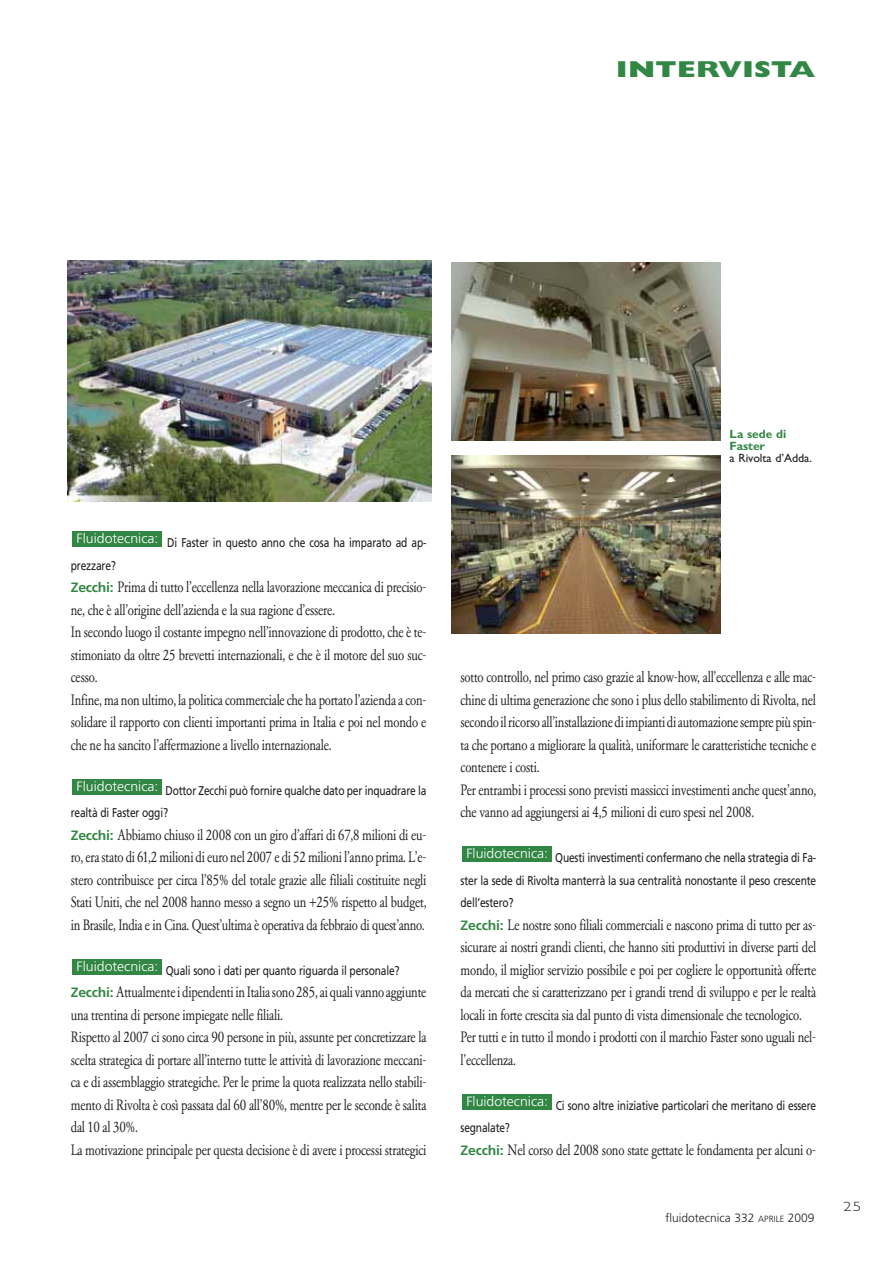
<style>
.page{position:relative;width:889px;height:1277px;background:#fff}
.page>*{position:absolute;margin:0;border:0;box-sizing:border-box;transform-origin:0 0}
.t1{font:800 23.1px "Gill Sans";letter-spacing:.015em;color:#328745;scale:1.27 1}
.t2{font:15.75px/22.5px "Garamond Classico";letter-spacing:-.015em;color:#231f20;scale:.78 1}
.t3{font:300 13.5px "Frutiger LT";color:#fff;scale:1.04 1}
.t4{font:300 13.5px "Gill Sans";color:#231f20;scale:1.27 1}
.t5{font:12.75px/22.5px "Frutiger LT";letter-spacing:-.015em;color:#231f20;scale:.8 1}
.t6{font:300 12px "Frutiger LT";color:#231f20}
.t7{font:12px "Gill Sans";color:#231f20}
.t8{font:700 12px/12px "Gill Sans";color:#328745}
.s1{font-family:"Frutiger LT";font-weight:700;font-size:13.5px;color:#328745}
.s2{font-size:9px}
</style>
<div class="page">
<div style="left:462px;top:1094px;width:89px;height:16px;background:#328745"></div>
<div style="left:72px;top:532px;width:90px;height:15px;background:#328745"></div>
<div style="left:462px;top:847px;width:89px;height:15px;background:#328745"></div>
<div style="left:72px;top:959px;width:90px;height:16px;background:#328745"></div>
<div style="left:72px;top:779px;width:90px;height:16px;background:#328745"></div>
<img style="left:68px;top:261px;width:364px;height:240px">
<img style="left:451px;top:262px;width:269px;height:179px">
<img style="left:451px;top:455px;width:269px;height:179px">
<h1 class="t1" style="left:616px;top:62px;width:158px">INTERVISTA</h1>
<p class="t3" style="left:77px;top:532px;width:80px">Fluidotecnica:</p>
<p class="t5" style="left:167px;top:532px;width:325px">Di Faster in questo anno che cosa ha imparato ad ap-</p>
<p class="t5" style="left:71px;top:555px;width:58px">prezzare?</p>
<p class="t2" style="left:71px;top:577px;width:457px"><span class="s1">Zecchi:</span> Prima di tutto l’eccellenza nella lavorazione meccanica di precisio&shy;ne, che è all’origine dell’azienda e la sua ragione d’essere.<br>In secondo luogo il costante impegno nell’innovazione di prodotto, che è te&shy;stimoniato da oltre 25 brevetti internazionali, e che è il motore del suo suc&shy;cesso.<br>Infine, ma non ultimo, la politica commerciale che ha portato l’azienda a con&shy;solidare il rapporto con clienti importanti prima in Italia e poi nel mondo e che ne ha sancito l’affermazione a livello internazionale.</p>
<p class="t5" style="left:71px;top:780px;width:446px;text-indent:95px">Dottor Zecchi può fornire qualche dato per inquadrare la realtà di Faster oggi?</p>
<p class="t2" style="left:71px;top:825px;width:457px;text-align:justify"><span class="s1">Zecchi:</span> Abbiamo chiuso il 2008 con un giro d’affari di 67,8 milioni di eu&shy;ro, era stato di 61,2 milioni di euro nel 2007 e di 52 milioni l’anno prima. L’e&shy;stero contribuisce per circa l’85% del totale grazie alle filiali costituite negli Stati Uniti, che nel 2008 hanno messo a segno un +25% rispetto al budget, in Brasile, India e in Cina. Quest’ultima è operativa da febbraio di quest’anno.</p>
<p class="t5" style="left:166px;top:960px;width:294px">Quali sono i dati per quanto riguarda il personale?</p>
<p class="t2" style="left:71px;top:982px;width:457px"><span class="s1">Zecchi:</span> Attualmente i dipendenti in Italia sono 285, ai quali vanno aggiunte una trentina di persone impiegate nelle filiali.<br>Rispetto al 2007 ci sono circa 90 persone in più, assunte per concretizzare la scelta strategica di portare all’interno tutte le attività di lavorazione meccani&shy;ca e di assemblaggio strategiche. Per le prime la quota realizzata nello stabili&shy;mento di Rivolta è così passata dal 60 all’80%, mentre per le seconde è salita dal 10 al 30%.<br>La motivazione principale per questa decisione è di avere i processi strategici</p>
<p class="t3" style="left:77px;top:779px;width:80px">Fluidotecnica:</p>
<p class="t3" style="left:77px;top:959px;width:80px">Fluidotecnica:</p>
<p class="t8" style="left:729px;top:429px;width:58px">La sede di<br>Faster</p>
<p class="t7" style="left:729px;top:453px;width:84px">a Rivolta d’Adda.</p>
<p class="t2" style="left:460px;top:667px;width:457px">sotto controllo, nel primo caso grazie al know-how, all’eccellenza e alle mac&shy;chine di ultima generazione che sono i plus dello stabilimento di Rivolta, nel secondo il ricorso all’installazione di impianti di automazione sempre più spin&shy;ta che portano a migliorare la qualità, uniformare le caratteristiche tecniche e contenere i costi.<br>Per entrambi i processi sono previsti massicci investimenti anche quest’anno, che vanno ad aggiungersi ai 4,5 milioni di euro spesi nel 2008.</p>
<p class="t5" style="left:460px;top:847px;width:446px;text-align:justify;text-indent:95px">Questi investimenti confermano che nella strategia di Fa&shy;ster la sede di Rivolta manterrà la sua centralità nonostante il peso crescente dell’estero?</p>
<p class="t2" style="left:460px;top:915px;width:457px"><span class="s1">Zecchi:</span> Le nostre sono filiali commerciali e nascono prima di tutto per as&shy;sicurare ai nostri grandi clienti, che hanno siti produttivi in diverse parti del mondo, il miglior servizio possibile e poi per cogliere le opportunità offerte da mercati che si caratterizzano per i grandi trend di sviluppo e per le realtà locali in forte crescita sia dal punto di vista dimensionale che tecnologico.<br>Per tutti e in tutto il mondo i prodotti con il marchio Faster sono uguali nel&shy;l’eccellenza.</p>
<p class="t5" style="left:556px;top:1095px;width:327px">Ci sono altre iniziative particolari che meritano di essere</p>
<p class="t5" style="left:460px;top:1117px;width:63px">segnalate?</p>
<p class="t2" style="left:460px;top:1140px;width:457px"><span class="s1">Zecchi:</span> Nel corso del 2008 sono state gettate le fondamenta per alcuni o-</p>
<p class="t3" style="left:466px;top:847px;width:80px">Fluidotecnica:</p>
<p class="t3" style="left:466px;top:1094px;width:80px">Fluidotecnica:</p>
<p class="t6" style="left:665px;top:1212px;width:151px">fluidotecnica 332 <span class="s2">APRILE</span> 2009</p>
<p class="t4" style="left:843px;top:1202px;width:16px">25</p>
</div>
